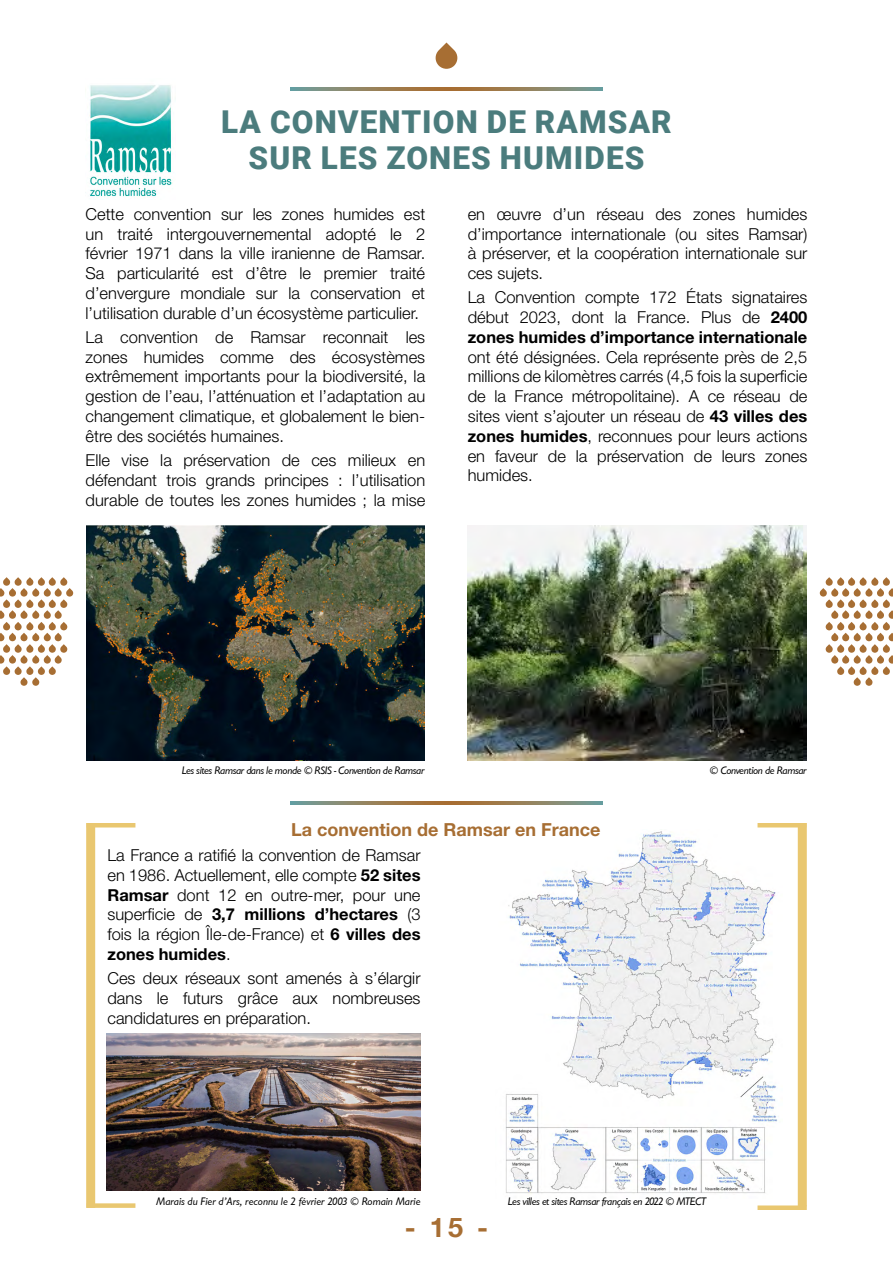
<style>
.page{position:relative;width:893px;height:1263px;background:#fff}
.page>*{position:absolute;margin:0;border:0;box-sizing:border-box;transform-origin:0 0}
.t1{font:900 31.5px/36px "Roboto";letter-spacing:.035em;color:#4b7c7d;text-align:center}
.t2{font:700 27px "Helvetica Neue";color:#a76e33}
.t3{font:700 18px "Helvetica Neue LT Std";color:#a76e33}
.t4{font:300 16.5px/19.8px "Helvetica Neue LT Std";color:#000;text-align:justify}
.t5{font:11.25px "Garrison Sans ITALIC";letter-spacing:-.03em;color:#000}
.t6{font:11.25px "Garrison Sans ITALIC";color:#000}
.s1{font-weight:700}
</style>
<div class="page">
<svg style="left:0;top:577px;width:74px;height:109px"></svg>
<svg style="left:819px;top:577px;width:74px;height:109px"></svg>
<img style="left:89px;top:85px;width:84px;height:112px">
<svg style="left:435px;top:43px;width:23px;height:26px"></svg>
<svg style="left:291px;top:88px;width:311px;height:3px"></svg>
<img style="left:86px;top:525px;width:339px;height:235px">
<img style="left:467px;top:525px;width:340px;height:235px">
<div style="left:86px;top:823px;width:9px;height:385px;background:#e9c770"></div>
<hr style="left:87px;top:823px;width:48px;height:4px;background:#e9c770">
<div style="left:87px;top:1203px;width:48px;height:5px;background:#e9c770"></div>
<div style="left:798px;top:823px;width:9px;height:383px;background:#e9c770"></div>
<hr style="left:757px;top:823px;width:49px;height:4px;background:#e9c770">
<div style="left:757px;top:1205px;width:50px;height:5px;background:#e9c770"></div>
<img style="left:106px;top:1033px;width:315px;height:158px">
<img style="left:505px;top:831px;width:273px;height:363px">
<svg style="left:291px;top:801px;width:311px;height:3px"></svg>
<h1 class="t1" style="left:221px;top:103px;width:452px">LA CONVENTION DE RAMSAR<br>SUR LES ZONES HUMIDES</h1>
<p class="t4" style="left:86px;top:204px;width:341px">Cette convention sur les zones humides est un traité intergouvernemental adopté le 2 février 1971 dans la ville iranienne de Ramsar.<br>Sa particularité est d’être le premier traité d’envergure mondiale sur la conservation et l’utilisation durable d’un écosystème particulier.</p>
<p class="t4" style="left:86px;top:327px;width:341px">La convention de Ramsar reconnait les zones humides comme des écosystèmes extrêmement importants pour la biodiversité, la gestion de l’eau, l’atténuation et l’adaptation au changement climatique, et globalement le bien&shy;être des sociétés humaines.</p>
<p class="t4" style="left:86px;top:450px;width:341px">Elle vise la préservation de ces milieux en défendant trois grands principes : l’utilisation durable de toutes les zones humides ; la mise</p>
<p class="t4" style="left:468px;top:204px;width:341px">en œuvre d’un réseau des zones humides d’importance internationale (ou sites Ramsar) à préserver, et la coopération internationale sur ces sujets.</p>
<p class="t4" style="left:468px;top:287px;width:341px">La Convention compte 172 États signataires début 2023, dont la France. Plus de <span class="s1">2400 zones humides d’importance internationale</span></p>
<p class="t4" style="left:468px;top:346px;width:341px">ont été désignées. Cela représente près de 2,5 millions de kilomètres carrés (4,5 fois la superficie de la France métropolitaine). A ce réseau de sites vient s’ajouter un réseau de <span class="s1">43 villes des zones humides</span>, reconnues pour leurs actions en faveur de la préservation de leurs zones humides.</p>
<p class="t5" style="left:182px;top:764px;width:244px">Les sites Ramsar dans le monde © RSIS - Convention de Ramsar</p>
<p class="t5" style="left:710px;top:764px;width:99px">© Convention de Ramsar</p>
<p class="t3" style="left:291px;top:818px;width:311px">La convention de Ramsar en France</p>
<p class="t4" style="left:107px;top:845px;width:315px">La France a ratifié la convention de Ramsar en 1986. Actuellement, elle compte <span class="s1">52 sites Ramsar</span> dont 12 en outre-mer, pour une superficie de <span class="s1">3,7 millions d’hectares</span> (3 fois la région Île-de-France) et <span class="s1">6 villes des zones humides</span>.</p>
<p class="t4" style="left:107px;top:968px;width:315px">Ces deux réseaux sont amenés à s’élargir dans le futurs grâce aux nombreuses candidatures en préparation.</p>
<p class="t6" style="left:156px;top:1195px;width:266px">Marais du Fier d’Ars, reconnu le 2 février 2003 © Romain Marie</p>
<h2 class="t2" style="left:405px;top:1210px;width:85px">- 15 -</h2>
<p class="t5" style="left:508px;top:1195px;width:200px">Les villes et sites Ramsar français en 2022 © MTECT</p>
</div>
